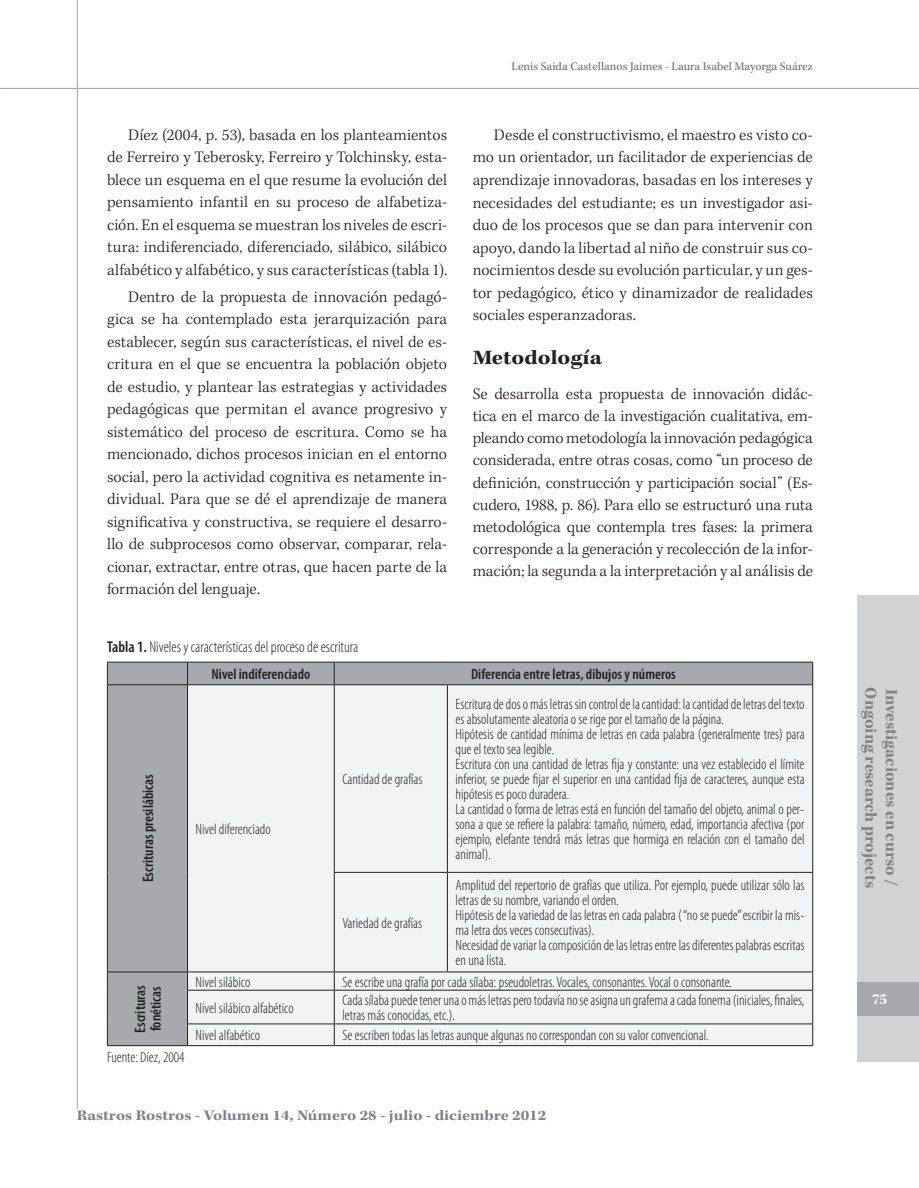
<style>
.page{position:relative;width:919px;height:1188px;background:#fff}
.page>*{position:absolute;margin:0;border:0;box-sizing:border-box;transform-origin:0 0}
.t1{font:700 21px "Kepler Std";letter-spacing:.005em;color:#231f20;scale:1.1 1}
.t2{font:700 17.25px "Kepler Std";color:#808285}
.t3{font:300 16.5px/22.5px "Kepler Std";letter-spacing:.005em;color:#231f20;text-align:justify}
.t4{font:300 condensed 15.75px "Myriad Pro";color:#231f20}
.t5{font:300 condensed 15px/15px "Myriad Pro";color:#231f20}
.t6{font:600 condensed 15px/15.8px "Myriad Pro";color:#231f20}
.t7{font:700 15px "Kepler Std";color:#808285;scale:1.1 1}
.t8{font:15px "Utopia Std Bold Disp";color:#fff}
.t9{font:12px "Kepler Std";color:#6c6d70}
.s1{font-weight:600}
</style>
<div class="page">
<hr style="left:1px;top:88px;width:917px;height:1px;background:#a8a9ad">
<hr style="left:77px;top:0;width:1px;height:1108px;background:#a8a9ad">
<div style="left:856px;top:595px;width:62px;height:466px;background:#d1d2d4"></div>
<div style="left:856px;top:981px;width:62px;height:34px;background:#a8a9ad"></div>
<div style="left:108px;top:662px;width:704px;height:383px;background:#a8a9ad"></div>
<div style="left:188px;top:685px;width:624px;height:360px;background:#f2f3f4"></div>
<hr style="left:107px;top:661px;width:80px;height:1px;background:#231f20">
<hr style="left:187px;top:661px;width:147px;height:1px;background:#231f20">
<hr style="left:334px;top:661px;width:113px;height:1px;background:#231f20">
<hr style="left:447px;top:661px;width:366px;height:1px;background:#231f20">
<hr style="left:107px;top:684px;width:80px;height:1px;background:#231f20">
<hr style="left:187px;top:684px;width:147px;height:1px;background:#231f20">
<hr style="left:334px;top:684px;width:113px;height:1px;background:#231f20">
<hr style="left:447px;top:684px;width:366px;height:1px;background:#231f20">
<hr style="left:334px;top:871px;width:113px;height:1px;background:#231f20">
<hr style="left:447px;top:871px;width:366px;height:1px;background:#231f20">
<hr style="left:107px;top:971px;width:80px;height:1px;background:#231f20">
<hr style="left:187px;top:971px;width:147px;height:1px;background:#231f20">
<hr style="left:334px;top:971px;width:113px;height:1px;background:#231f20">
<hr style="left:447px;top:971px;width:366px;height:1px;background:#231f20">
<hr style="left:187px;top:989px;width:147px;height:1px;background:#231f20">
<hr style="left:334px;top:989px;width:113px;height:1px;background:#231f20">
<hr style="left:447px;top:989px;width:366px;height:1px;background:#231f20">
<hr style="left:187px;top:1023px;width:147px;height:1px;background:#231f20">
<hr style="left:334px;top:1023px;width:113px;height:1px;background:#231f20">
<hr style="left:447px;top:1023px;width:366px;height:1px;background:#231f20">
<hr style="left:107px;top:1045px;width:80px;height:1px;background:#231f20">
<hr style="left:187px;top:1045px;width:147px;height:1px;background:#231f20">
<hr style="left:334px;top:1045px;width:113px;height:1px;background:#231f20">
<hr style="left:447px;top:1045px;width:366px;height:1px;background:#231f20">
<svg style="left:107px;top:662px;width:1px;height:22px"></svg>
<hr style="left:107px;top:685px;width:1px;height:187px;background:#231f20">
<hr style="left:107px;top:872px;width:1px;height:99px;background:#231f20">
<svg style="left:107px;top:972px;width:1px;height:18px"></svg>
<hr style="left:107px;top:990px;width:1px;height:33px;background:#231f20">
<svg style="left:107px;top:1023px;width:1px;height:22px"></svg>
<svg style="left:187px;top:662px;width:1px;height:22px"></svg>
<svg style="left:334px;top:662px;width:1px;height:22px"></svg>
<svg style="left:812px;top:662px;width:1px;height:22px"></svg>
<hr style="left:187px;top:685px;width:1px;height:187px;background:#231f20">
<hr style="left:334px;top:685px;width:1px;height:186px;background:#231f20">
<hr style="left:447px;top:685px;width:1px;height:186px;background:#231f20">
<hr style="left:812px;top:685px;width:1px;height:186px;background:#231f20">
<hr style="left:187px;top:872px;width:1px;height:99px;background:#231f20">
<hr style="left:334px;top:872px;width:1px;height:99px;background:#231f20">
<hr style="left:447px;top:872px;width:1px;height:99px;background:#231f20">
<hr style="left:812px;top:872px;width:1px;height:99px;background:#231f20">
<svg style="left:187px;top:972px;width:1px;height:17px"></svg>
<svg style="left:334px;top:972px;width:1px;height:17px"></svg>
<svg style="left:812px;top:972px;width:1px;height:17px"></svg>
<hr style="left:187px;top:990px;width:1px;height:33px;background:#231f20">
<hr style="left:334px;top:990px;width:1px;height:33px;background:#231f20">
<hr style="left:812px;top:990px;width:1px;height:33px;background:#231f20">
<svg style="left:187px;top:1024px;width:1px;height:21px"></svg>
<svg style="left:334px;top:1024px;width:1px;height:21px"></svg>
<svg style="left:812px;top:1024px;width:1px;height:21px"></svg>
<p class="t3" style="left:107px;top:124px;width:341px;text-indent:21px">Díez (2004, p. 53), basada en los planteamientos de Ferreiro y Teberosky, Ferreiro y Tolchinsky, esta&shy;blece un esquema en el que resume la evolución del pensamiento infantil en su proceso de alfabetiza&shy;ción. En el esquema se muestran los niveles de escri&shy;tura: indiferenciado, diferenciado, silábico, silábico alfabético y alfabético, y sus características (tabla 1).</p>
<p class="t3" style="left:107px;top:286px;width:341px;text-indent:21px">Dentro de la propuesta de innovación pedagó&shy;gica se ha contemplado esta jerarquización para establecer, según sus características, el nivel de es&shy;critura en el que se encuentra la población objeto de estudio, y plantear las estrategias y actividades pedagógicas que permitan el avance progresivo y sistemático del proceso de escritura. Como se ha mencionado, dichos procesos inician en el entorno social, pero la actividad cognitiva es netamente in&shy;dividual. Para que se dé el aprendizaje de manera significativa y constructiva, se requiere el desarro&shy;llo de subprocesos como observar, comparar, rela&shy;cionar, extractar, entre otras, que hacen parte de la formación del lenguaje.</p>
<p class="t9" style="left:511px;top:59px;width:303px">Lenis Saida Castellanos Jaimes - Laura Isabel Mayorga Suárez</p>
<p class="t3" style="left:472px;top:124px;width:341px;text-indent:21px">Desde el constructivismo, el maestro es visto co&shy;mo un orientador, un facilitador de experiencias de aprendizaje innovadoras, basadas en los intereses y necesidades del estudiante; es un investigador asi&shy;duo de los procesos que se dan para intervenir con apoyo, dando la libertad al niño de construir sus co&shy;nocimientos desde su evolución particular, y un ges&shy;tor pedagógico, ético y dinamizador de realidades sociales esperanzadoras.</p>
<p class="t1" style="left:472px;top:345px;width:119px">Metodología</p>
<p class="t3" style="left:472px;top:383px;width:341px">Se desarrolla esta propuesta de innovación didác&shy;tica en el marco de la investigación cualitativa, em&shy;pleando como metodología la innovación pedagógica considerada, entre otras cosas, como “un proceso de definición, construcción y participación social” (Es&shy;cudero, 1988, p. 86). Para ello se estructuró una ruta metodológica que contempla tres fases: la primera corresponde a la generación y recolección de la infor&shy;mación; la segunda a la interpretación y al análisis de</p>
<p class="t4" style="left:107px;top:638px;width:253px"><span class="s1">Tabla 1.</span> Niveles y características del proceso de escritura</p>
<p class="t6" style="left:211px;top:666px;width:100px">Nivel indiferenciado</p>
<p class="t6" style="left:471px;top:666px;width:206px">Diferencia entre letras, dibujos y números</p>
<p class="t6" style="left:140px;top:882px;width:109px;rotate:-90deg">Escrituras presilábicas</p>
<p class="t6" style="left:133px;top:1032px;width:49px;rotate:-90deg">Escrituras fonéticas</p>
<p class="t5" style="left:107px;top:1050px;width:79px">Fuente: Díez, 2004</p>
<p class="t5" style="left:196px;top:821px;width:77px">Nivel diferenciado</p>
<p class="t5" style="left:342px;top:772px;width:82px">Cantidad de grafías</p>
<p class="t5" style="left:342px;top:915px;width:81px">Variedad de grafías</p>
<p class="t5" style="left:455px;top:697px;width:350px">Escritura de dos o más letras sin control de la cantidad: la cantidad de letras del texto es absolutamente aleatoria o se rige por el tamaño de la página.<br>Hipótesis de cantidad mínima de letras en cada palabra (generalmente tres) para que el texto sea legible.<br>Escritura con una cantidad de letras fija y constante: una vez establecido el límite inferior, se puede fijar el superior en una cantidad fija de caracteres, aunque esta hipótesis es poco duradera.<br>La cantidad o forma de letras está en función del tamaño del objeto, animal o per&shy;sona a que se refiere la palabra: tamaño, número, edad, importancia afectiva (por ejemplo, elefante tendrá más letras que hormiga en relación con el tamaño del animal).</p>
<p class="t5" style="left:455px;top:878px;width:350px">Amplitud del repertorio de grafías que utiliza. Por ejemplo, puede utilizar sólo las letras de su nombre, variando el orden.<br>Hipótesis de la variedad de las letras en cada palabra ( “no se puede” escribir la mis&shy;ma letra dos veces consecutivas).<br>Necesidad de variar la composición de las letras entre las diferentes palabras escritas en una lista.</p>
<p class="t5" style="left:196px;top:974px;width:56px">Nivel silábico</p>
<p class="t5" style="left:342px;top:974px;width:391px">Se escribe una grafía por cada sílaba: pseudoletras. Vocales, consonantes. Vocal o consonante.</p>
<p class="t5" style="left:196px;top:1000px;width:100px">Nivel silábico alfabético</p>
<p class="t5" style="left:342px;top:992px;width:463px">Cada sílaba puede tener una o más letras pero todavía no se asigna un grafema a cada fonema (iniciales, finales, letras más conocidas, etc.).</p>
<p class="t5" style="left:196px;top:1028px;width:66px">Nivel alfabético</p>
<p class="t5" style="left:342px;top:1028px;width:368px">Se escriben todas las letras aunque algunas no correspondan con su valor convencional.</p>
<p class="t7" style="left:77px;top:1106px;width:428px">Rastros Rostros - Volumen 14, Número 28 - julio - diciembre 2012</p>
<p class="t2" style="left:880px;top:687px;width:202px;rotate:90deg">Ongoing research projects</p>
<p class="t2" style="left:901px;top:689px;width:199px;rotate:90deg">Investigaciones en curso /</p>
<p class="t8" style="left:871px;top:990px;width:17px">75</p>
</div>
